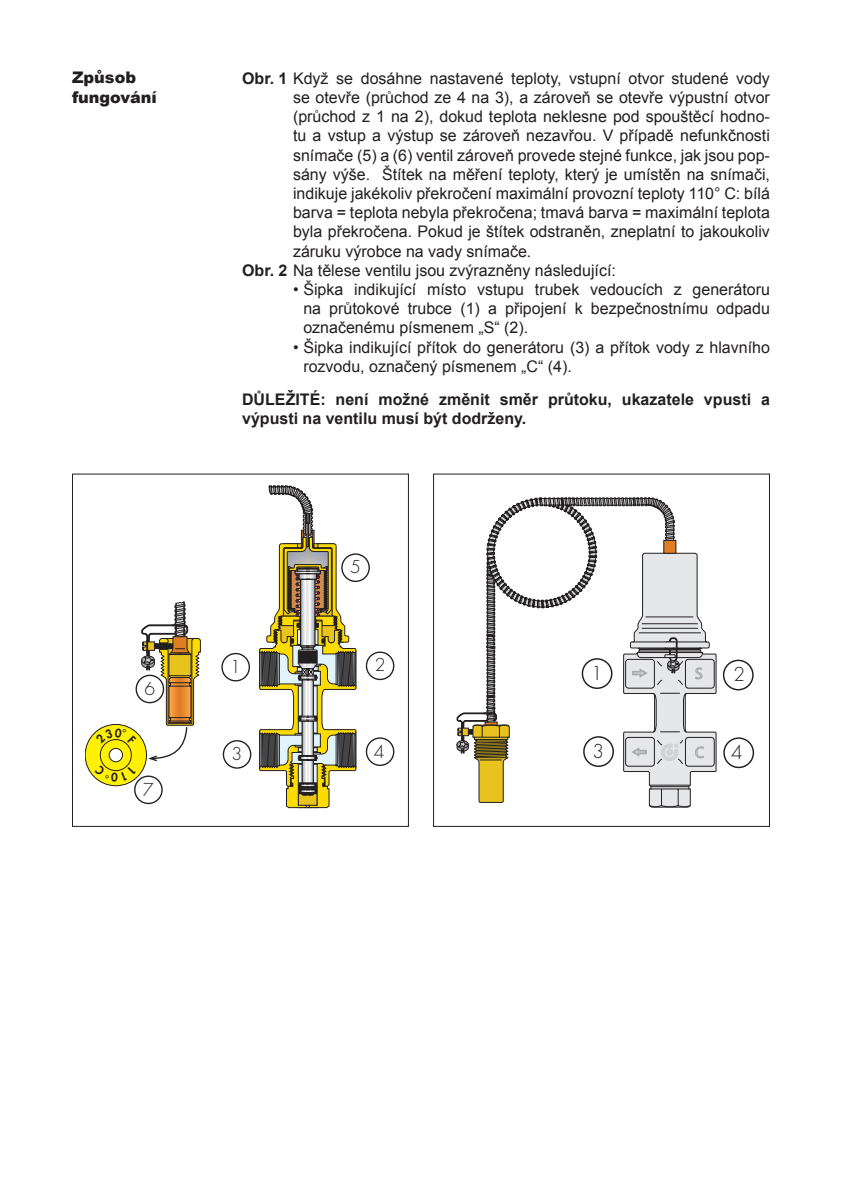
<style>
.page{position:relative;width:842px;height:1191px;background:#fff}
.page>*{position:absolute;margin:0;border:0;box-sizing:border-box;transform-origin:0 0}
.t1{font:300 18.6px "Futura";color:#231f20}
.t2{font:300 17.2px "Futura";color:#231f20}
.t3{font:16px/19.2px "Arial";color:#231f20;text-align:justify}
.t4{font:700 16px/19.2px "Arial";color:#231f20}
.t5{font:900 16px "Arial";color:#231f20}
.t6{font:12px "Arial";color:#231f20}
.s1{font-weight:700}
</style>
<div class="page">
<svg style="left:85px;top:724px;width:61px;height:61px"></svg>
<div style="left:134px;top:775px;width:29px;height:29px;border:1px solid #231f20;border-radius:50%"></div>
<svg style="left:221px;top:485px;width:174px;height:323px"></svg>
<svg style="left:456px;top:497px;width:298px;height:310px"></svg>
<div style="left:72px;top:473px;width:337px;height:354px;border:1px solid #231f20"></div>
<div style="left:433px;top:473px;width:337px;height:354px;border:1px solid #231f20"></div>
<svg style="left:95px;top:601px;width:106px;height:181px"></svg>
<p class="t5" style="left:72px;top:66px;width:66px">Způsob</p>
<p class="t5" style="left:72px;top:85px;width:86px">fungování</p>
<p class="t6" style="left:122px;top:726px;width:6px">°</p>
<p class="t2" style="left:144px;top:677px;width:12px">6</p>
<p class="t6" style="left:105px;top:772px;width:6px">°</p>
<p class="t2" style="left:143px;top:778px;width:12px">7</p>
<p class="t3" style="left:293px;top:69px;width:478px;text-indent:-51px"><span class="s1">Obr. 1</span> Když se dosáhne nastavené teploty, vstupní otvor studené vody se otevře (průchod ze 4 na 3), a zároveň se otevře výpustní otvor (průchod z 1 na 2), dokud teplota neklesne pod spouštěcí hodno&shy;tu a vstup a výstup se zároveň nezavřou. V případě nefunkčnosti snímače (5) a (6) ventil zároveň provede stejné funkce, jak jsou pop&shy;sány výše. Štítek na měření teploty, který je umístěn na snímači, indikuje jakékoliv překročení maximální provozní teploty 110° C: bílá barva = teplota nebyla překročena; tmavá barva = maximální teplota byla překročena. Pokud je štítek odstraněn, zneplatní to jakoukoliv záruku výrobce na vady snímače.</p>
<p class="t3" style="left:242px;top:261px;width:375px"><span class="s1">Obr. 2</span> Na tělese ventilu jsou zvýrazněny následující:</p>
<p class="t3" style="left:293px;top:280px;width:478px">• Šipka indikující místo vstupu trubek vedoucích z generátoru</p>
<p class="t3" style="left:293px;top:337px;width:478px">• Šipka indikující přítok do generátoru (3) a přítok vody z hlavního</p>
<p class="t1" style="left:689px;top:124px;width:13px">5</p>
<p class="t1" style="left:560px;top:231px;width:13px">1</p>
<p class="t1" style="left:716px;top:230px;width:13px">2</p>
<p class="t1" style="left:468px;top:255px;width:13px">6</p>
<p class="t3" style="left:303px;top:299px;width:468px">na průtokové trubce (1) a připojení k bezpečnostnímu odpadu označenému písmenem „S“ (2).</p>
<p class="t3" style="left:303px;top:357px;width:270px">rozvodu, označený písmenem „C“ (4).</p>
<p class="t4" style="left:242px;top:390px;width:529px">DŮLEŽITÉ: není možné změnit směr průtoku, ukazatele vpusti a výpusti na ventilu musí být dodrženy.</p>
<p class="t1" style="left:466px;top:363px;width:13px">7</p>
<p class="t2" style="left:350px;top:556px;width:12px">5</p>
<p class="t2" style="left:230px;top:655px;width:12px">1</p>
<p class="t2" style="left:375px;top:654px;width:12px">2</p>
<p class="t2" style="left:231px;top:743px;width:12px">3</p>
<p class="t2" style="left:374px;top:740px;width:12px">4</p>
<p class="t1" style="left:591px;top:661px;width:13px">1</p>
<p class="t1" style="left:734px;top:662px;width:13px">2</p>
<p class="t1" style="left:592px;top:739px;width:13px">3</p>
<p class="t1" style="left:731px;top:740px;width:13px">4</p>
</div>
